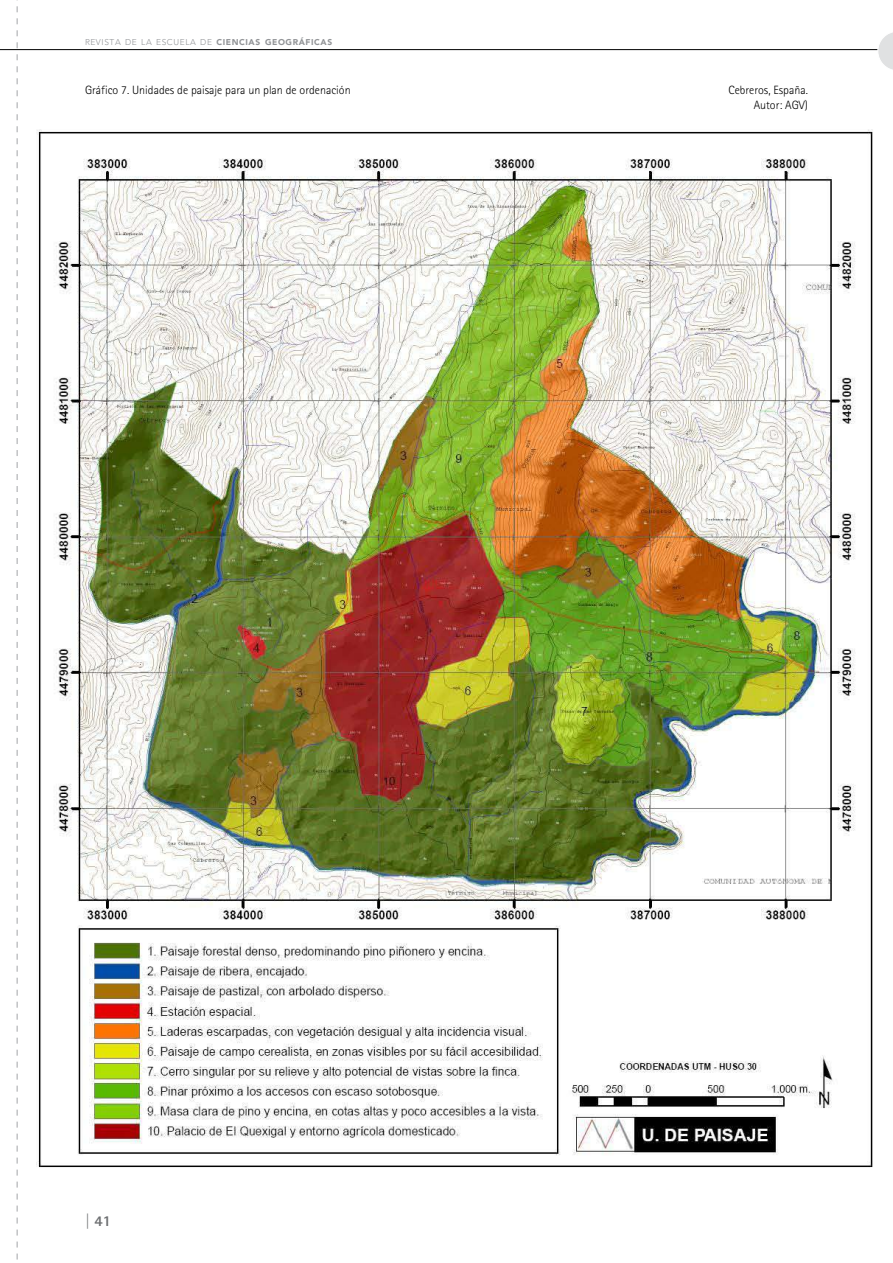
<style>
.page{position:relative;width:893px;height:1263px;background:#fff}
.page>*{position:absolute;margin:0;border:0;box-sizing:border-box;transform-origin:0 0}
.t1{font:800 15px "AT Rotis Sans Serif";color:#6d6f71}
.t2{font:300 12px/15px "AT Rotis Sans Serif";color:#000;text-align:right}
.t3{font:300 8.4px "Avenir LT Std";letter-spacing:.07em;color:#939598}
.s1{font-weight:900}
</style>
<div class="page">
<hr style="left:0;top:49px;width:893px;height:1px;background:#000">
<svg style="left:878px;top:32px;width:15px;height:38px"></svg>
<svg style="left:16px;top:0;width:2px;height:1260px"></svg>
<img style="left:36px;top:130px;width:837px;height:1038px">
<p class="t3" style="left:85px;top:37px;width:249px">REVISTA DE LA ESCUELA DE <span class="s1">CIENCIAS GEOGRÁFICAS</span></p>
<p class="t2" style="left:85px;top:83px;width:267px">Gráfico 7. Unidades de paisaje para un plan de ordenación</p>
<p class="t2" style="left:729px;top:83px;width:81px">Cebreros, España.<br>Autor: AGV)</p>
<p class="t1" style="left:85px;top:1212px;width:28px">| 41</p>
</div>
